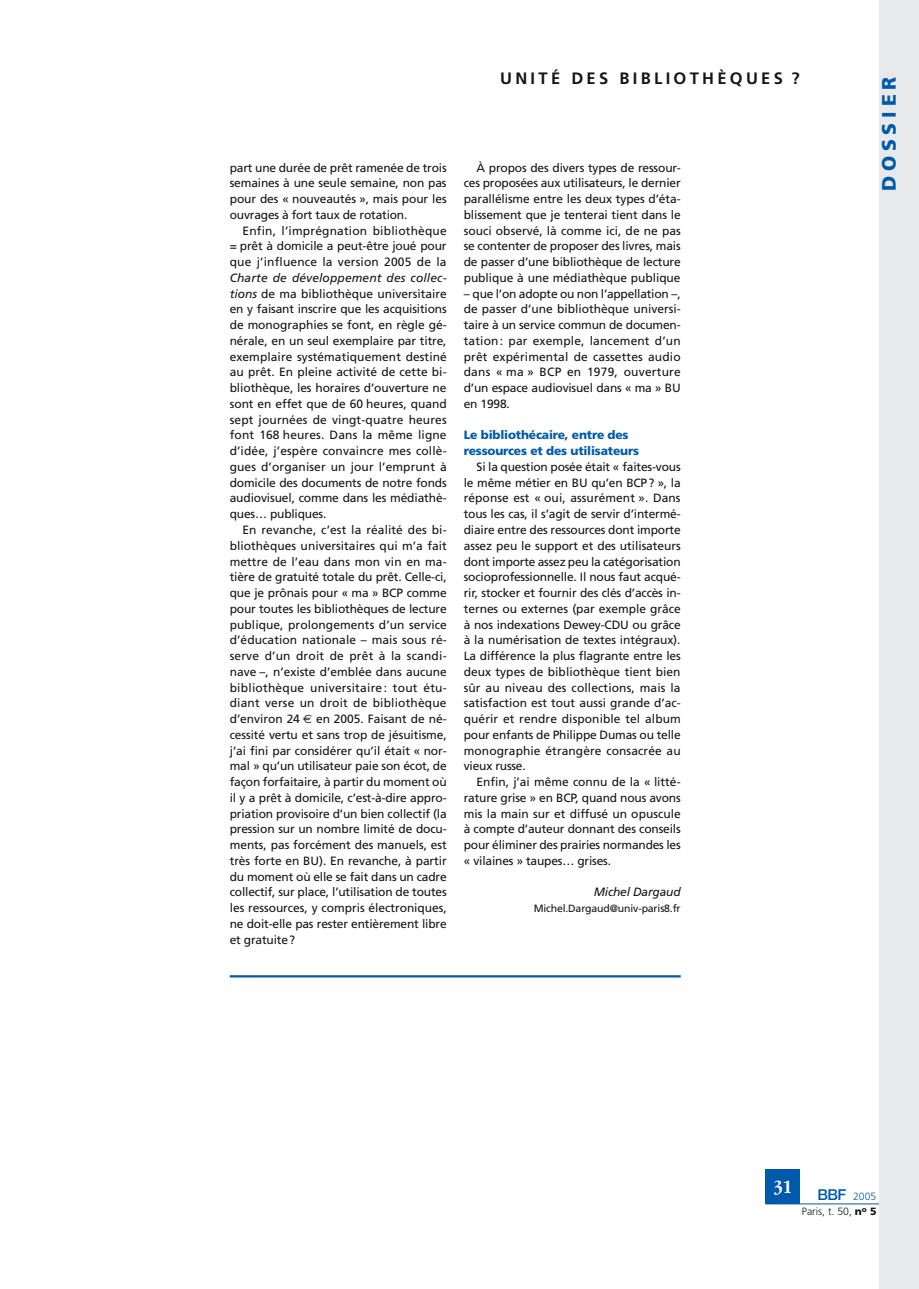
<style>
.page{position:relative;width:919px;height:1289px;background:#fff}
.page>*{position:absolute;margin:0;border:0;box-sizing:border-box;transform-origin:0 0}
.t1{font:900 19.5px "Frutiger";letter-spacing:.25em;color:#005aab}
.t2{font:700 19.5px "Garamond";color:#fff;scale:.85 1}
.t3{font:700 16.5px "Frutiger";letter-spacing:.2em;color:#151518}
.t4{font:12px/15.8px "Frutiger";letter-spacing:-.015em;color:#151518;text-align:justify}
.t5{font:900 12px/15.8px "Frutiger";letter-spacing:-.015em;color:#005aab}
.t6{font:italic 12px "Frutiger";letter-spacing:-.015em;color:#151518}
.t7{font:10.5px "Frutiger";letter-spacing:-.015em;color:#151518}
.t8{font:300 10.5px/15.5px "Frutiger";color:#151518;text-align:right}
.s1{font-style:italic}
.s2{font-family:"Euro Sans"}
.s3{font-family:"Helvetica Neue";font-weight:500;font-size:15px;color:#005aab}
.s4{color:#005aab}
.s5{font-weight:900}
</style>
<div class="page">
<hr style="left:765px;top:1203px;width:153px;height:1px;background:#005aab">
<div style="left:765px;top:1169px;width:34px;height:34px;background:#005aab"></div>
<div style="left:878px;top:0;width:40px;height:1288px;background:#e8e9ea"></div>
<hr style="left:230px;top:975px;width:450px;height:2px;background:#005aab">
<h2 class="t3" style="left:500px;top:68px;width:301px">UNITÉ DES BIBLIOTHÈQUES ?</h2>
<p class="t4" style="left:230px;top:159px;width:218px">part une durée de prêt ramenée de trois semaines à une seule semaine, non pas pour des « nouveautés », mais pour les ouvrages à fort taux de rotation.</p>
<p class="t4" style="left:230px;top:222px;width:218px;text-indent:13px">Enfin, l’imprégnation bibliothèque = prêt à domicile a peut-être joué pour que j’influence la version 2005 de la</p>
<p class="t4" style="left:230px;top:270px;width:218px"><span class="s1">Charte de développement des collec&shy;tions</span> de ma bibliothèque universitaire en y faisant inscrire que les acquisitions de monographies se font, en règle gé&shy;nérale, en un seul exemplaire par titre, exemplaire systématiquement destiné au prêt. En pleine activité de cette bi&shy;bliothèque, les horaires d’ouverture ne sont en effet que de 60 heures, quand sept journées de vingt-quatre heures font 168 heures. Dans la même ligne d’idée, j’espère convaincre mes collè&shy;gues d’organiser un jour l’emprunt à domicile des documents de notre fonds audiovisuel, comme dans les médiathè&shy;ques… publiques.</p>
<p class="t4" style="left:230px;top:522px;width:218px;text-indent:13px">En revanche, c’est la réalité des bi&shy;bliothèques universitaires qui m’a fait mettre de l’eau dans mon vin en ma&shy;tière de gratuité totale du prêt. Celle-ci, que je prônais pour « ma » BCP comme pour toutes les bibliothèques de lecture publique, prolongements d’un service d’éducation nationale – mais sous ré&shy;serve d’un droit de prêt à la scandi&shy;nave –, n’existe d’emblée dans aucune bibliothèque universitaire : tout étu&shy;diant verse un droit de bibliothèque d’environ 24 <span class="s2">€</span> en 2005. Faisant de né&shy;cessité vertu et sans trop de jésuitisme, j’ai fini par considérer qu’il était « nor&shy;mal » qu’un utilisateur paie son écot, de façon forfaitaire, à partir du moment où il y a prêt à domicile, c’est-à-dire appro&shy;priation provisoire d’un bien collectif (la pression sur un nombre limité de docu&shy;ments, pas forcément des manuels, est très forte en BU). En revanche, à partir du moment où elle se fait dans un cadre collectif, sur place, l’utilisation de toutes les ressources, y compris électroniques, ne doit-elle pas rester entièrement libre et gratuite ?</p>
<p class="t4" style="left:463px;top:159px;width:218px;text-indent:13px">À propos des divers types de ressour&shy;ces proposées aux utilisateurs, le dernier parallélisme entre les deux types d’éta&shy;blissement que je tenterai tient dans le souci observé, là comme ici, de ne pas se contenter de proposer des livres, mais de passer d’une bibliothèque de lecture publique à une médiathèque publique</p>
<p class="t4" style="left:463px;top:285px;width:218px">– que l’on adopte ou non l’appellation –, de passer d’une bibliothèque universi&shy;taire à un service commun de documen&shy;tation : par exemple, lancement d’un prêt expérimental de cassettes audio dans « ma » BCP en 1979, ouverture d’un espace audiovisuel dans « ma » BU en 1998.</p>
<p class="t5" style="left:463px;top:427px;width:177px">Le bibliothécaire, entre des ressources et des utilisateurs</p>
<p class="t4" style="left:463px;top:459px;width:218px;text-indent:13px">Si la question posée était « faites-vous le même métier en BU qu’en BCP ? », la réponse est « oui, assurément ». Dans tous les cas, il s’agit de servir d’intermé&shy;diaire entre des ressources dont importe assez peu le support et des utilisateurs dont importe assez peu la catégorisation socioprofessionnelle. Il nous faut acqué&shy;rir, stocker et fournir des clés d’accès in&shy;ternes ou externes (par exemple grâce à nos indexations Dewey-CDU ou grâce à la numérisation de textes intégraux).<br>La différence la plus flagrante entre les deux types de bibliothèque tient bien sûr au niveau des collections, mais la satisfaction est tout aussi grande d’ac&shy;quérir et rendre disponible tel album pour enfants de Philippe Dumas ou telle monographie étrangère consacrée au vieux russe.</p>
<p class="t4" style="left:463px;top:774px;width:218px;text-indent:13px">Enfin, j’ai même connu de la « litté&shy;rature grise » en BCP, quand nous avons mis la main sur et diffusé un opuscule à compte d’auteur donnant des conseils pour éliminer des prairies normandes les « vilaines » taupes… grises.</p>
<p class="t6" style="left:593px;top:885px;width:88px">Michel Dargaud</p>
<p class="t7" style="left:533px;top:902px;width:148px">Michel.Dargaud@univ-paris8.fr</p>
<h1 class="t1" style="left:877px;top:191px;width:116px;rotate:-90deg">DOSSIER</h1>
<h1 class="t2" style="left:773px;top:1176px;width:23px">31</h1>
<p class="t8" style="left:801px;top:1188px;width:76px"><span class="s3">BBF</span> <span class="s4">2005<br></span>Paris, t. 50, <span class="s5">n</span><sup>o</sup> <span class="s5">5</span></p>
</div>
